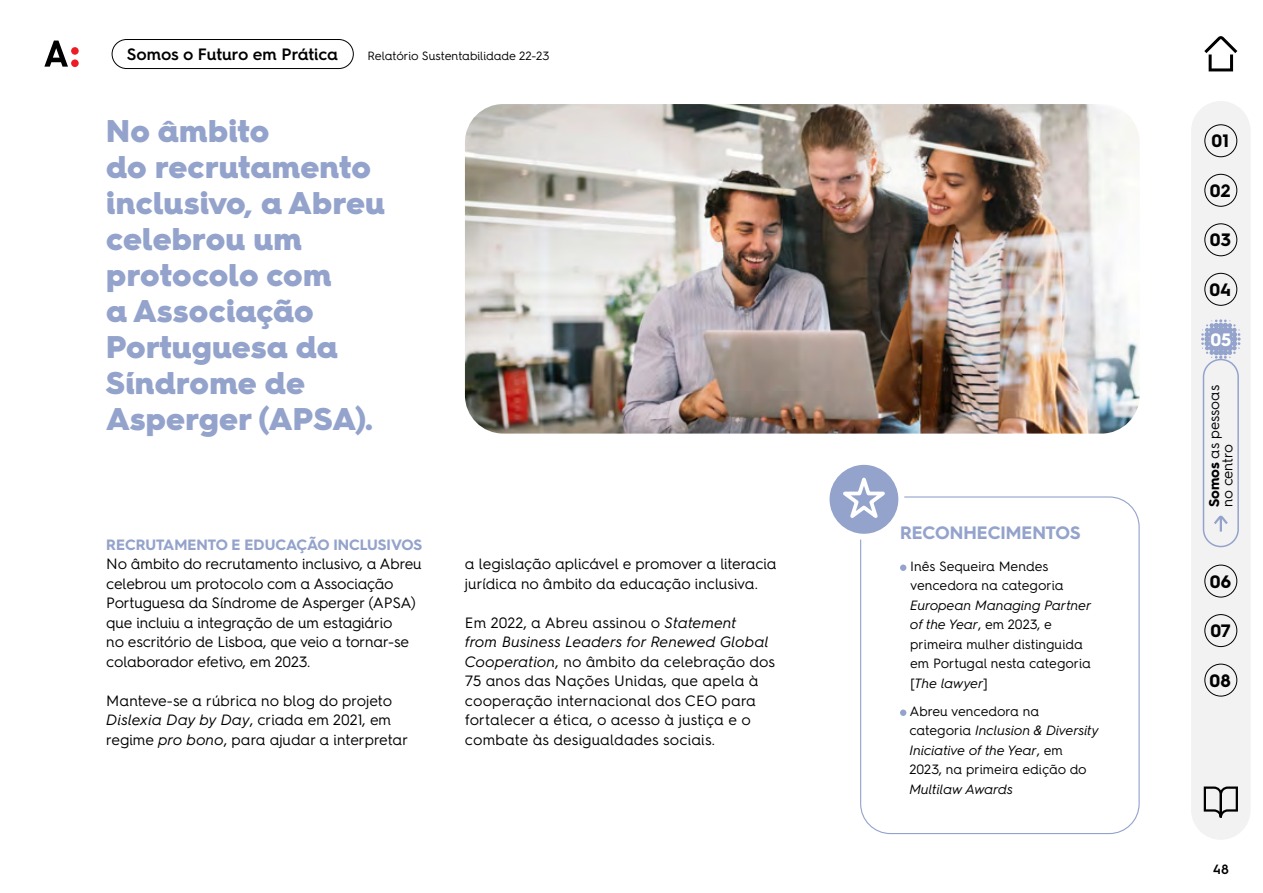
<style>
.page{position:relative;width:1263px;height:893px;background:#fff}
.page>*{position:absolute;margin:0;border:0;box-sizing:border-box;transform-origin:0 0}
.t1{font:900 31.5px/36px "Hurme Geometric Sans 4";letter-spacing:.01em;color:#94a3cc}
.t2{font:700 18px "Hurme Geometric Sans 4";color:#94a3cc}
.t3{font:700 18px "Hurme Geometric Sans 4";color:#000}
.t4{font:700 18px "Hurme Geometric Sans 4";color:#fff}
.t5{font:600 16.5px "Hurme Geometric Sans 4";letter-spacing:-.01em;color:#000}
.t6{font:15px/19.5px "Hurme Geometric Sans 4";letter-spacing:-.01em;color:#000}
.t7{font:15px/19.5px "Hurme Geometric Sans 4";letter-spacing:.01em;color:#000}
.t8{font:700 15px "Hurme Geometric Sans 4";color:#94a3cc}
.t9{font:14.25px/13.5px "Hurme Geometric Sans 4";color:#000}
.t10{font:13.5px/19.5px "Hurme Geometric Sans 4";color:#000}
.t11{font:italic 13.5px "Hurme Geometric Sans 4";letter-spacing:-.01em;color:#000}
.t12{font:600 13.5px "Hurme Geometric Sans 4";color:#000}
.t13{font:12px "Hurme Geometric Sans 4";letter-spacing:-.01em;color:#000}
.s1{font-style:italic}
.s2{font-weight:700}
</style>
<div class="page">
<img style="left:465px;top:104px;width:675px;height:330px">
<div style="left:860px;top:496px;width:280px;height:338px;border:1px solid #94a3cc;border-radius:30px"></div>
<svg style="left:826px;top:462px;width:75px;height:75px"></svg>
<svg style="left:833px;top:475px;width:61px;height:51px"></svg>
<div style="left:823px;top:459px;width:81px;height:81px;border:6px solid #fff;border-radius:50%"></div>
<div style="left:900px;top:564px;width:6px;height:7px;background:#94a3cc;border-radius:50%"></div>
<div style="left:900px;top:709px;width:6px;height:7px;background:#94a3cc;border-radius:50%"></div>
<div style="left:71px;top:47px;width:8px;height:8px;background:#ed1c24;border-radius:50%"></div>
<div style="left:71px;top:59px;width:8px;height:8px;background:#ed1c24;border-radius:50%"></div>
<svg style="left:44px;top:41px;width:24px;height:26px"></svg>
<div style="left:1191px;top:101px;width:59px;height:739px;background:#f2f2f2;border-radius:30px"></div>
<svg style="left:1204px;top:36px;width:33px;height:35px"></svg>
<svg style="left:1204px;top:786px;width:34px;height:31px"></svg>
<div style="left:1204px;top:124px;width:33px;height:33px;border:1px solid #000;border-radius:50%"></div>
<div style="left:1204px;top:174px;width:33px;height:33px;border:1px solid #000;border-radius:50%"></div>
<div style="left:1204px;top:223px;width:33px;height:33px;border:1px solid #000;border-radius:50%"></div>
<div style="left:1204px;top:273px;width:33px;height:33px;border:1px solid #000;border-radius:50%"></div>
<div style="left:112px;top:39px;width:242px;height:30px;border:1px solid #000;border-radius:15px"></div>
<svg style="left:1201px;top:319px;width:39px;height:40px"></svg>
<div style="left:1203px;top:359px;width:36px;height:188px;border:2px solid #94a3cc;border-radius:17px"></div>
<svg style="left:1214px;top:516px;width:14px;height:16px"></svg>
<div style="left:1204px;top:664px;width:33px;height:32px;border:1px solid #000;border-radius:50%"></div>
<div style="left:1204px;top:565px;width:33px;height:32px;border:1px solid #000;border-radius:50%"></div>
<div style="left:1204px;top:614px;width:33px;height:33px;border:1px solid #000;border-radius:50%"></div>
<p class="t5" style="left:127px;top:43px;width:213px">Somos o Futuro em Prática</p>
<p class="t13" style="left:368px;top:47px;width:183px">Relatório Sustentabilidade 22-23</p>
<h1 class="t1" style="left:106px;top:112px;width:280px">No âmbito<br>do recrutamento inclusivo, a Abreu celebrou um protocolo com<br>a Associação<br>Portuguesa da<br>Síndrome de<br>Asperger (APSA).</h1>
<p class="t8" style="left:106px;top:534px;width:317px">RECRUTAMENTO E EDUCAÇÃO INCLUSIVOS</p>
<p class="t6" style="left:106px;top:554px;width:317px">No âmbito do recrutamento inclusivo, a Abreu celebrou um protocolo com a Associação Portuguesa da Síndrome de Asperger (APSA) que incluiu a integração de um estagiário<br>no escritório de Lisboa, que veio a tornar‑se colaborador efetivo, em 2023.</p>
<p class="t6" style="left:106px;top:690px;width:303px">Manteve-se a rúbrica no blog do projeto<br><span class="s1">Dislexia Day by Day</span>, criada em 2021, em regime <span class="s1">pro bono</span>, para ajudar a interpretar</p>
<p class="t6" style="left:465px;top:554px;width:313px">a legislação aplicável e promover a literacia jurídica no âmbito da educação inclusiva.</p>
<p class="t7" style="left:465px;top:612px;width:312px">Em 2022, a Abreu assinou o <span class="s1">Statement<br>from Business Leaders for Renewed Global Cooperation</span>, no âmbito da celebração dos 75 anos das Nações Unidas, que apela à cooperação internacional dos CEO para fortalecer a ética, o acesso à justiça e o combate às desigualdades sociais.</p>
<p class="t2" style="left:900px;top:520px;width:182px">RECONHECIMENTOS</p>
<p class="t10" style="left:910px;top:556px;width:155px">Inês Sequeira Mendes vencedora na categoria</p>
<p class="t10" style="left:910px;top:595px;width:183px"><span class="s1">European Managing Partner of the Year</span>, em 2023, e primeira mulher distinguida em Portugal nesta categoria [<span class="s1">The lawyer</span>]</p>
<p class="t10" style="left:909px;top:701px;width:191px">Abreu vencedora na categoria <span class="s1">Inclusion &amp; Diversity<br>Iniciative of the Year</span>, em<br>2023, na primeira edição do</p>
<p class="t11" style="left:909px;top:780px;width:105px">Multilaw Awards</p>
<p class="t3" style="left:1211px;top:128px;width:19px">01</p>
<p class="t3" style="left:1210px;top:178px;width:22px">02</p>
<p class="t3" style="left:1210px;top:227px;width:22px">03</p>
<p class="t3" style="left:1209px;top:277px;width:23px">04</p>
<p class="t4" style="left:1210px;top:327px;width:22px">05</p>
<p class="t9" style="left:1207px;top:507px;width:124px;rotate:-90deg"><span class="s2">Somos</span> as pessoas no centro</p>
<p class="t3" style="left:1210px;top:569px;width:23px">06</p>
<p class="t3" style="left:1210px;top:618px;width:22px">07</p>
<p class="t3" style="left:1209px;top:668px;width:23px">08</p>
<p class="t12" style="left:1213px;top:860px;width:18px">48</p>
</div>
